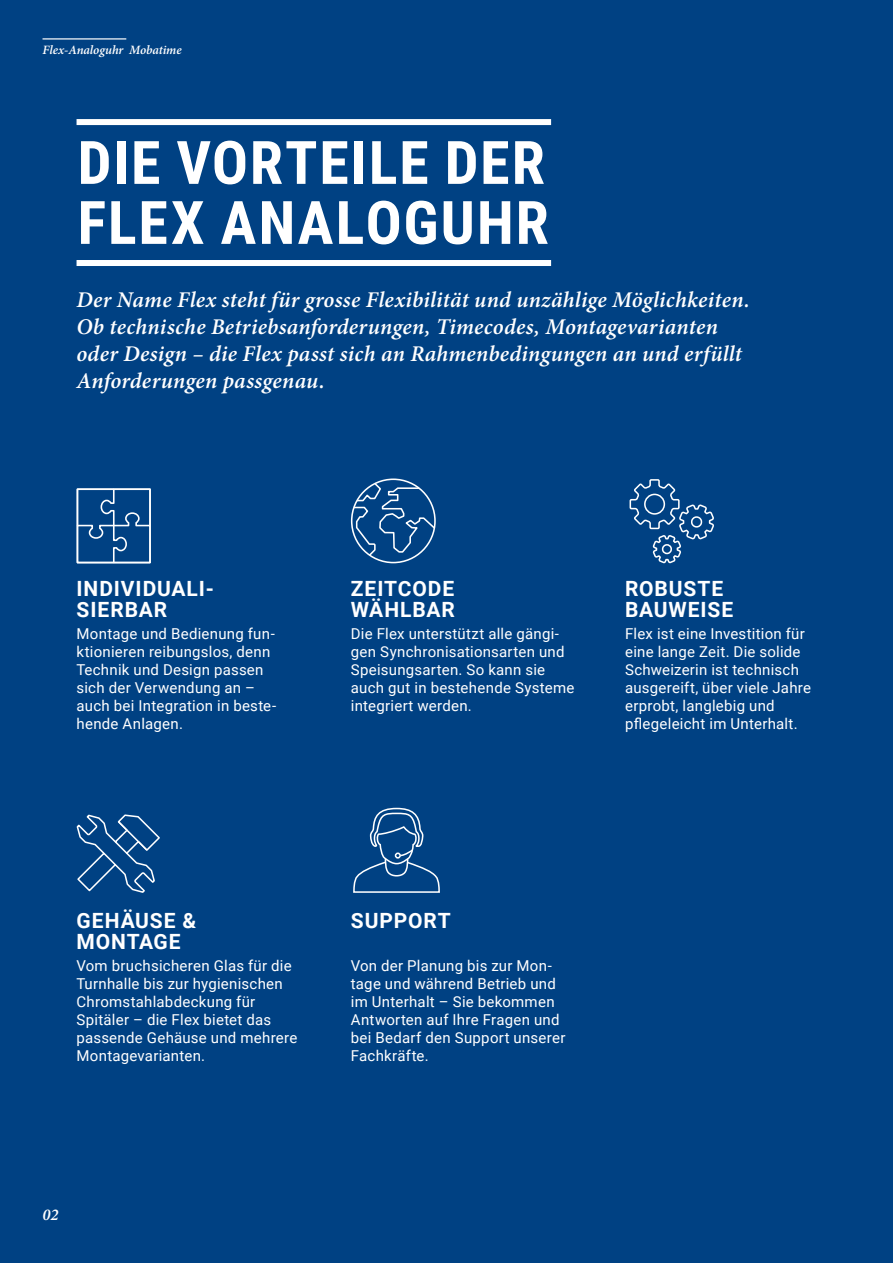
<style>
.page{position:relative;width:893px;height:1263px;background:#004183}
.page>*{position:absolute;margin:0;border:0;box-sizing:border-box;transform-origin:0 0}
.t1{font:700 60px/60px "Roboto Condensed";letter-spacing:.03em;color:#fff}
.t2{font:italic 600 22.5px/27px "Minion Pro";letter-spacing:.01em;color:#fff}
.t3{font:700 21px/21px "Roboto";letter-spacing:.045em;color:#fff}
.t4{font:italic 600 16.5px "Minion Pro";color:#fff}
.t5{font:15px/18px "Roboto";letter-spacing:.015em;color:#fff}
.t6{font:italic 600 12.75px "Minion Pro";letter-spacing:-.005em;color:#fff}
</style>
<div class="page">
<svg style="left:77px;top:488px;width:74px;height:75px"></svg>
<svg style="left:352px;top:478px;width:84px;height:79px"></svg>
<svg style="left:629px;top:479px;width:85px;height:84px"></svg>
<svg style="left:77px;top:814px;width:83px;height:79px"></svg>
<svg style="left:353px;top:808px;width:87px;height:85px"></svg>
<div style="left:395px;top:852px;width:6px;height:7px;border:2px solid #fff;border-radius:50%"></div>
<div style="left:77px;top:119px;width:474px;height:6px;background:#fff"></div>
<div style="left:77px;top:260px;width:474px;height:6px;background:#fff"></div>
<hr style="left:43px;top:38px;width:83px;height:2px;background:#fff">
<p class="t6" style="left:43px;top:41px;width:141px">Flex-Analoguhr Mobatime</p>
<p class="t1" style="left:78px;top:130px;width:473px">DIE VORTEILE DER<br>FLEX ANALOGUHR</p>
<p class="t2" style="left:77px;top:286px;width:675px">Der Name Flex steht für grosse Flexibilität und unzählige Möglichkeiten.<br>Ob technische Betriebsanforderungen, Timecodes, Montagevarianten oder Design – die Flex passt sich an Rahmenbedingungen an und erfüllt Anforderungen passgenau.</p>
<p class="t3" style="left:77px;top:577px;width:139px">INDIVIDUALI-<br>SIERBAR</p>
<p class="t5" style="left:77px;top:624px;width:200px">Montage und Bedienung fun-</p>
<p class="t5" style="left:77px;top:642px;width:195px">ktionieren reibungslos, denn<br>Technik und Design passen</p>
<p class="t5" style="left:77px;top:678px;width:180px">sich der Verwendung an –</p>
<p class="t5" style="left:77px;top:696px;width:201px">auch bei Integration in beste&shy;hende Anlagen.</p>
<p class="t3" style="left:351px;top:577px;width:106px">ZEITCODE<br>WÄHLBAR</p>
<p class="t5" style="left:351px;top:624px;width:225px">Die Flex unterstützt alle gängi&shy;gen Synchronisationsarten und<br>Speisungsarten. So kann sie auch gut in bestehende Systeme integriert werden.</p>
<p class="t3" style="left:625px;top:577px;width:110px">ROBUSTE<br>BAUWEISE</p>
<p class="t5" style="left:625px;top:624px;width:187px">Flex ist eine Investition für eine lange Zeit. Die solide<br>Schweizerin ist technisch ausgereift, über viele Jahre erprobt, langlebig und pflegeleicht im Unterhalt.</p>
<p class="t3" style="left:77px;top:909px;width:121px">GEHÄUSE &amp;<br>MONTAGE</p>
<p class="t5" style="left:77px;top:956px;width:217px">Vom bruchsicheren Glas für die<br>Turnhalle bis zur hygienischen<br>Chromstahlabdeckung für</p>
<p class="t5" style="left:77px;top:1010px;width:222px">Spitäler – die Flex bietet das passende Gehäuse und mehrere<br>Montagevarianten.</p>
<p class="t3" style="left:351px;top:909px;width:102px">SUPPORT</p>
<p class="t5" style="left:351px;top:956px;width:216px">Von der Planung bis zur Mon&shy;tage und während Betrieb und im Unterhalt – Sie bekommen<br>Antworten auf Ihre Fragen und bei Bedarf den Support unserer<br>Fachkräfte.</p>
<p class="t4" style="left:43px;top:1203px;width:17px">02</p>
</div>
